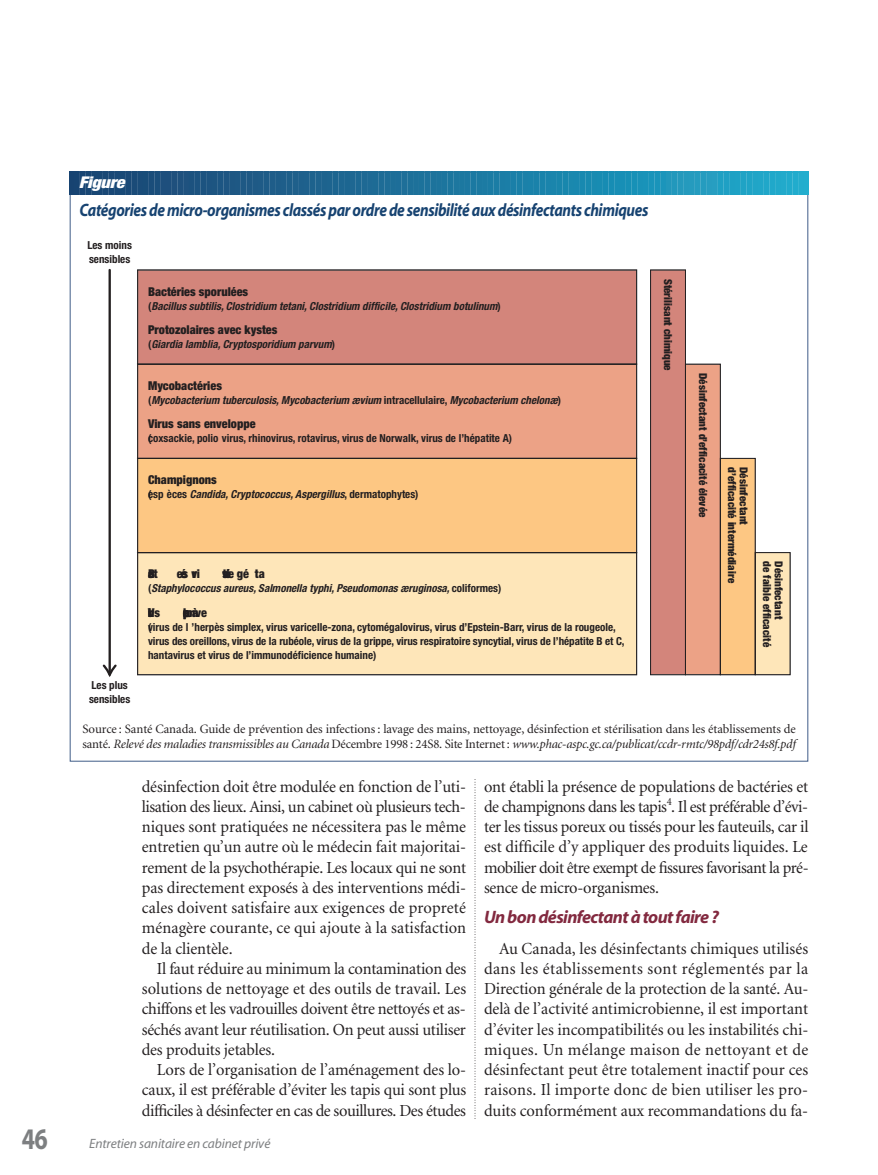
<style>
.page{position:relative;width:878px;height:1175px;background:#fff}
.page>*{position:absolute;margin:0;border:0;box-sizing:border-box;transform-origin:0 0}
.t1{font:700 30px "Myriad";color:#7d7f81;scale:.8 1}
.t2{font:italic 700 18px "Myriad";letter-spacing:-.025em;color:#174371;scale:.85 1}
.t3{font:italic 700 18px "Myriad";letter-spacing:-.035em;color:#82293f}
.t4{font:16.8px/20.2px "Minion";letter-spacing:-.015em;color:#231f20;text-align:justify}
.t5{font:italic 900 condensed 16.2px "Helvetica Neue";letter-spacing:-.015em;color:#fff;scale:1.11 1}
.t6{font:italic 13.5px "Myriad";letter-spacing:-.01em;color:#7d7f81}
.t7{font:12.75px/15px "Minion";letter-spacing:-.005em;color:#231f20}
.t8{font:900 condensed 12.15px "Helvetica Neue";color:#231f20}
.t9{font:700 condensed 11.1px/14px "Helvetica Neue";color:#231f20}
.t10{font:italic 700 condensed 11.1px "Helvetica Neue";color:#231f20}
.t11{font:900 condensed 11.1px/11.7px "Helvetica Neue";color:#231f20}
.s1{font-style:normal}
.s2{font-style:italic}
</style>
<div class="page">
<svg style="left:474px;top:779px;width:1px;height:340px"></svg>
<svg style="left:71px;top:172px;width:87px;height:22px;background:#1c4b78"></svg>
<hr style="left:162px;top:172px;width:2px;height:22px;background:#1e4f7d">
<svg style="left:168px;top:172px;width:13px;height:22px"></svg>
<hr style="left:185px;top:172px;width:2px;height:22px;background:#1f527f">
<svg style="left:191px;top:172px;width:13px;height:22px"></svg>
<hr style="left:208px;top:172px;width:2px;height:22px;background:#1d5481">
<svg style="left:214px;top:172px;width:13px;height:22px"></svg>
<hr style="left:231px;top:172px;width:2px;height:22px;background:#1e5783">
<svg style="left:237px;top:172px;width:168px;height:22px;background:#216590"></svg>
<hr style="left:409px;top:172px;width:2px;height:22px;background:#1d7099">
<svg style="left:415px;top:172px;width:13px;height:22px"></svg>
<hr style="left:432px;top:172px;width:2px;height:22px;background:#1d739c">
<svg style="left:438px;top:172px;width:13px;height:22px"></svg>
<hr style="left:455px;top:172px;width:2px;height:22px;background:#1d779f">
<svg style="left:461px;top:172px;width:13px;height:22px"></svg>
<hr style="left:478px;top:172px;width:2px;height:22px;background:#1c7aa2">
<svg style="left:484px;top:172px;width:168px;height:22px;background:#1c88af"></svg>
<hr style="left:656px;top:172px;width:2px;height:22px;background:#1994ba">
<svg style="left:662px;top:172px;width:13px;height:22px"></svg>
<hr style="left:679px;top:172px;width:2px;height:22px;background:#2599bc">
<svg style="left:685px;top:172px;width:13px;height:22px"></svg>
<hr style="left:702px;top:172px;width:2px;height:22px;background:#259cbf">
<svg style="left:708px;top:172px;width:13px;height:22px"></svg>
<hr style="left:725px;top:172px;width:2px;height:22px;background:#1fa0c4">
<svg style="left:731px;top:172px;width:76px;height:22px;background:#23a8c9"></svg>
<div style="left:139px;top:271px;width:496px;height:91px;background:#d3857b"></div>
<div style="left:139px;top:366px;width:496px;height:91px;background:#eca286"></div>
<div style="left:139px;top:460px;width:496px;height:91px;background:#fdc783"></div>
<div style="left:139px;top:554px;width:496px;height:119px;background:#fee6b9"></div>
<svg style="left:652px;top:271px;width:136px;height:402px"></svg>
<hr style="left:108px;top:270px;width:3px;height:404px;background:#231f20">
<svg style="left:102px;top:663px;width:15px;height:14px"></svg>
<div style="left:137px;top:364px;width:500px;height:95px;border:1px solid #231f20"></div>
<div style="left:137px;top:458px;width:500px;height:95px;border:1px solid #231f20"></div>
<div style="left:137px;top:552px;width:500px;height:123px;border:1px solid #231f20"></div>
<div style="left:650px;top:269px;width:36px;height:406px;border:1px solid #231f20"></div>
<div style="left:685px;top:364px;width:35px;height:311px;border:1px solid #231f20"></div>
<div style="left:720px;top:458px;width:35px;height:217px;border:1px solid #231f20"></div>
<div style="left:754px;top:552px;width:36px;height:123px;border:1px solid #231f20"></div>
<p class="t5" style="left:79px;top:177px;width:43px">Figure</p>
<p class="t2" style="left:80px;top:203px;width:670px">Catégories de micro-organismes classés par ordre de sensibilité aux désinfectants chimiques</p>
<p class="t9" style="left:87px;top:239px;width:46px">Les moins sensibles</p>
<p class="t8" style="left:148px;top:287px;width:102px">Bactéries sporulées</p>
<p class="t10" style="left:148px;top:302px;width:354px"><span class="s1">(</span>Bacillus subtilis, Clostridium tetani, Clostridium difficile, Clostridium botulinum<span class="s1">)</span></p>
<p class="t8" style="left:148px;top:325px;width:131px">Protozolaires avec kystes</p>
<p class="t10" style="left:148px;top:340px;width:188px"><span class="s1">(</span>Giardia lamblia, Cryptosporidium parvum<span class="s1">)</span></p>
<p class="t8" style="left:148px;top:381px;width:75px">Mycobactéries</p>
<p class="t10" style="left:148px;top:396px;width:414px"><span class="s1">(</span>Mycobacterium tuberculosis, Mycobacterium ævium <span class="s1">intracellulaire,</span> Mycobacterium chelonæ<span class="s1">)</span></p>
<p class="t8" style="left:148px;top:420px;width:109px">Virus sans enveloppe</p>
<p class="t9" style="left:148px;top:432px;width:365px">(coxsackie, polio virus, rhinovirus, rotavirus, virus de Norwalk, virus de l’hépatite A)</p>
<p class="t8" style="left:148px;top:475px;width:70px">Champignons</p>
<p class="t10" style="left:148px;top:490px;width:271px"><span class="s1">(esp èces</span> Candida, Cryptococcus, Aspergillus<span class="s1">, dermatophytes)</span></p>
<p class="t9" style="left:89px;top:679px;width:43px">Les plus sensibles</p>
<p class="t8" style="left:148px;top:570px;width:11px">cBa t</p>
<p class="t8" style="left:181px;top:570px;width:21px">é ri</p>
<p class="t8" style="left:177px;top:570px;width:22px">es v</p>
<p class="t8" style="left:225px;top:570px;width:41px">é gé ta</p>
<p class="t8" style="left:223px;top:570px;width:13px">sv et i</p>
<p class="t10" style="left:148px;top:584px;width:354px"><span class="s1">(</span>Staphylococcus aureus, Salmonella typhi, Pseudomonas æruginosa, <span class="s1">coliformes)</span></p>
<p class="t8" style="left:148px;top:608px;width:13px">u srVi</p>
<p class="t8" style="left:192px;top:608px;width:8px">à</p>
<p class="t8" style="left:183px;top:608px;width:25px">e plonve</p>
<p class="t9" style="left:148px;top:621px;width:478px">(virus de l ’herpès simplex, virus varicelle-zona, cytomégalovirus, virus d’Epstein-Barr, virus de la rougeole, virus des oreillons, virus de la rubéole, virus de la grippe, virus respiratoire syncytial, virus de l’hépatite B et C, hantavirus et virus de l’immunodéficience humaine)</p>
<p class="t11" style="left:673px;top:279px;width:94px;rotate:90deg">Stérilisant chimique</p>
<p class="t11" style="left:708px;top:373px;width:146px;rotate:90deg">Désinfectant d’efficacité élevée</p>
<p class="t11" style="left:748px;top:467px;width:117px;rotate:90deg">Désinfectant<br>d’efficacité intermédiaire</p>
<p class="t11" style="left:783px;top:561px;width:87px;rotate:90deg">Désinfectant<br>de faible efficacité</p>
<p class="t7" style="left:82px;top:722px;width:714px">Source : Santé Canada. Guide de prévention des infections : lavage des mains, nettoyage, désinfection et stérilisation dans les établissements de santé. <span class="s2">Relevé des maladies transmissibles au Canada</span> Décembre 1998 : 24S8. Site Internet : <span class="s2">www.phac-aspc.gc.ca/publicat/ccdr-rmtc/98pdf/cdr24s8f.pdf</span></p>
<p class="t4" style="left:142px;top:777px;width:326px">désinfection doit être modulée en fonction de l’uti&shy;lisation des lieux. Ainsi, un cabinet où plusieurs tech&shy;niques sont pratiquées ne nécessitera pas le même entretien qu’un autre où le médecin fait majoritai&shy;rement de la psychothérapie. Les locaux qui ne sont pas directement exposés à des interventions médi&shy;cales doivent satisfaire aux exigences de propreté ménagère courante, ce qui ajoute à la satisfaction de la clientèle.</p>
<p class="t4" style="left:142px;top:959px;width:326px;text-indent:15px">Il faut réduire au minimum la contamination des solutions de nettoyage et des outils de travail. Les chiffons et les vadrouilles doivent être nettoyés et as&shy;séchés avant leur réutilisation. On peut aussi utiliser des produits jetables.</p>
<p class="t4" style="left:142px;top:1061px;width:326px;text-indent:15px">Lors de l’organisation de l’aménagement des lo&shy;caux, il est préférable d’éviter les tapis qui sont plus difficiles à désinfecter en cas de souillures. Des études</p>
<h1 class="t1" style="left:22px;top:1127px;width:34px">46</h1>
<p class="t6" style="left:89px;top:1138px;width:183px">Entretien sanitaire en cabinet privé</p>
<p class="t4" style="left:484px;top:777px;width:326px">ont établi la présence de populations de bactéries et de champignons dans les tapis<sup>4</sup>. Il est préférable d’évi&shy;ter les tissus poreux ou tissés pour les fauteuils, car il est difficile d’y appliquer des produits liquides. Le mobilier doit être exempt de fissures favorisant la pré&shy;sence de micro-organismes.</p>
<p class="t3" style="left:484px;top:910px;width:236px">Un bon désinfectant à tout faire ?</p>
<p class="t4" style="left:484px;top:939px;width:326px;text-indent:15px">Au Canada, les désinfectants chimiques utilisés dans les établissements sont réglementés par la Direction générale de la protection de la santé. Au&shy;delà de l’activité antimicrobienne, il est important d’éviter les incompatibilités ou les instabilités chi&shy;miques. Un mélange maison de nettoyant et de désinfectant peut être totalement inactif pour ces raisons. Il importe donc de bien utiliser les pro&shy;duits conformément aux recommandations du fa-</p>
</div>
